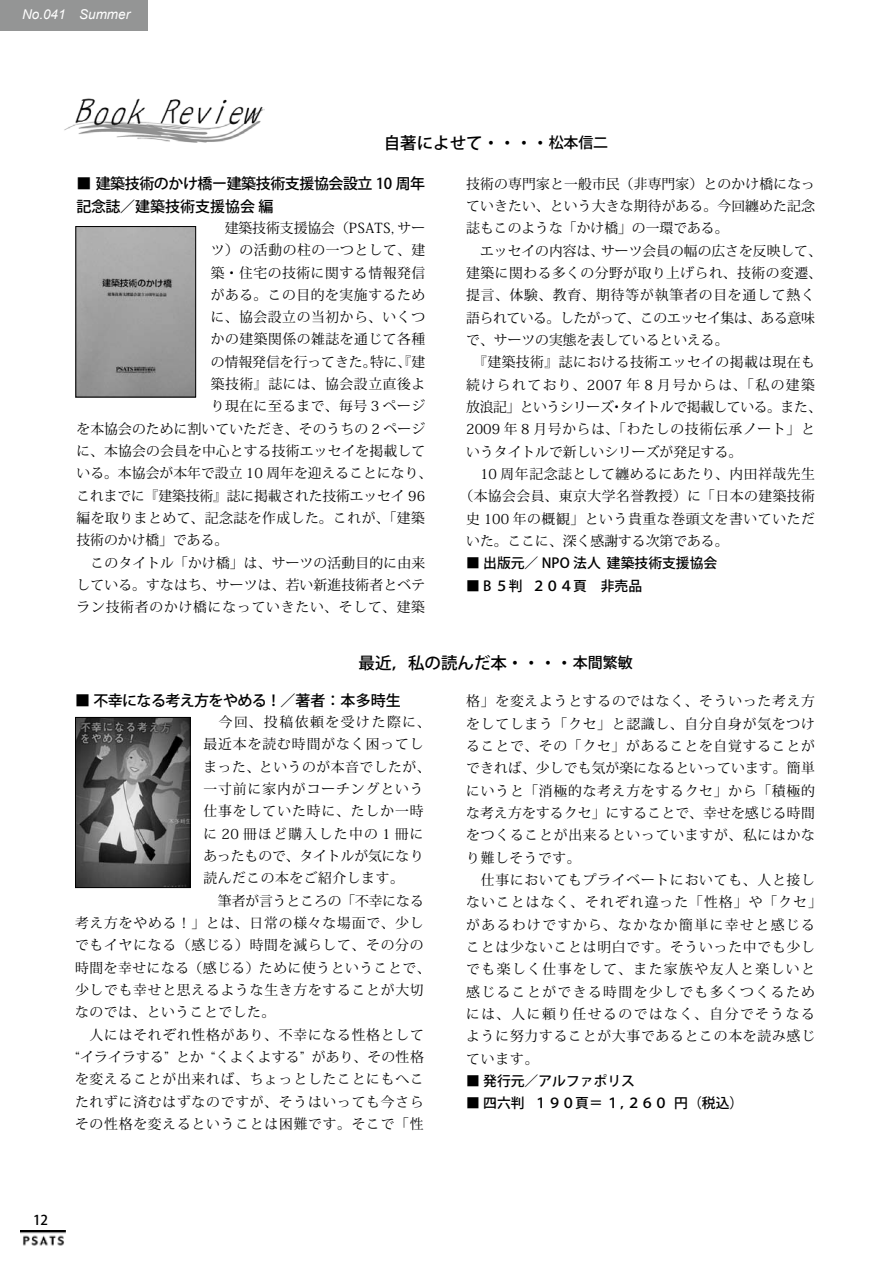
<style>
.page{position:relative;width:893px;height:1263px;background:#fff}
.page>*{position:absolute;margin:0;border:0;box-sizing:border-box;transform-origin:0 0}
.t1{font:500 16.5px "Koz Go Pro";color:#000}
.t2{font:500 15px/22.4px "Koz Go Pro";letter-spacing:-.03em;color:#000}
.t3{font:13.8px/22.4px "Koz Min Pro";letter-spacing:.04em;color:#000}
.t4{font:13.8px "Koz Min Pro";color:#000}
.t5{font:13.8px "Koz Min Pro";letter-spacing:.01em;color:#000}
.t6{font:13.8px "Koz Min Pro";letter-spacing:.06em;color:#000}
.t7{font:500 13.8px "Koz Go Pro";color:#000}
.t8{font:13.8px "Koz Min Pro";letter-spacing:-.03em;color:#000}
.t9{font:13.8px "Koz Min Pro";letter-spacing:.005em;color:#000}
.t10{font:13.8px "Koz Min Pro";letter-spacing:.015em;color:#000}
.t11{font:13.8px "Koz Min Pro";letter-spacing:.07em;color:#000}
.t12{font:13.8px "Koz Min Pro";letter-spacing:-.005em;color:#000}
.t13{font:13.8px "Koz Min Pro";letter-spacing:-.01em;color:#000}
.t14{font:13.8px "Koz Min Pro";letter-spacing:.105em;color:#000}
.t15{font:13.8px "Koz Min Pro";letter-spacing:.115em;color:#000}
.t16{font:13.8px "Koz Min Pro";letter-spacing:.095em;color:#000}
.t17{font:italic 13.5px "Arial";color:#fff}
.t18{font:500 13.5px "Koz Go Pro";color:#000}
.s1{font-size:15px}
</style>
<div class="page">
<div style="left:0;top:0;width:148px;height:31px;background:#949595"></div>
<img style="left:21px;top:1231px;width:45px;height:15px">
<img style="left:77px;top:228px;width:117px;height:167px">
<div style="left:75px;top:226px;width:121px;height:171px;border:1px solid #000"></div>
<img style="left:77px;top:719px;width:112px;height:167px">
<div style="left:75px;top:717px;width:116px;height:171px;border:1px solid #000"></div>
<img style="left:64px;top:98px;width:200px;height:45px">
<p class="t17" style="left:22px;top:5px;width:110px">No.041 Summer</p>
<p class="t1" style="left:384px;top:132px;width:226px">自著によせて・・・・<span class="s1">松本信二</span></p>
<p class="t2" style="left:77px;top:173px;width:350px">■ 建築技術のかけ橋ー建築技術支援協会設立 10 周年記念誌／建築技術支援協会 編</p>
<p class="t4" style="left:211px;top:218px;width:216px">　建築技術支援協会（PSATS, サー</p>
<p class="t3" style="left:211px;top:238px;width:216px">ツ）の活動の柱の一つとして、建</p>
<p class="t3" style="left:211px;top:261px;width:216px">築・住宅の技術に関する情報発信</p>
<p class="t3" style="left:211px;top:283px;width:216px">がある。この目的を実施するため</p>
<p class="t3" style="left:211px;top:305px;width:216px">に、協会設立の当初から、いくつ</p>
<p class="t3" style="left:211px;top:328px;width:216px">かの建築関係の雑誌を通じて各種</p>
<p class="t4" style="left:211px;top:352px;width:216px">の情報発信を行ってきた。特に、『建</p>
<p class="t3" style="left:211px;top:372px;width:216px">築技術』誌には、協会設立直後よ</p>
<p class="t3" style="left:211px;top:395px;width:216px">り現在に至るまで、毎号 3 ページ</p>
<p class="t9" style="left:76px;top:419px;width:350px">を本協会のために割いていただき、そのうちの 2 ページ</p>
<p class="t5" style="left:76px;top:441px;width:350px">に、本協会の会員を中心とする技術エッセイを掲載して</p>
<p class="t9" style="left:76px;top:464px;width:357px">いる。本協会が本年で設立 10 周年を迎えることになり、</p>
<p class="t13" style="left:76px;top:486px;width:350px">これまでに『建築技術』誌に掲載された技術エッセイ 96</p>
<p class="t3" style="left:76px;top:506px;width:350px">編を取りまとめて、記念誌を作成した。これが、「建築</p>
<p class="t4" style="left:76px;top:531px;width:153px">技術のかけ橋」である。</p>
<p class="t5" style="left:76px;top:553px;width:350px">　このタイトル「かけ橋」は、サーツの活動目的に由来</p>
<p class="t10" style="left:76px;top:575px;width:350px">している。すなはち、サーツは、若い新進技術者とベテ</p>
<p class="t6" style="left:76px;top:598px;width:350px">ラン技術者のかけ橋になっていきたい、そして、建築</p>
<p class="t5" style="left:466px;top:174px;width:350px">技術の専門家と一般市民（非専門家）とのかけ橋になっ</p>
<p class="t5" style="left:466px;top:196px;width:350px">ていきたい、という大きな期待がある。今回纏めた記念</p>
<p class="t4" style="left:466px;top:219px;width:264px">誌もこのような「かけ橋」の一環である。</p>
<p class="t4" style="left:466px;top:241px;width:357px">　エッセイの内容は、サーツ会員の幅の広さを反映して、</p>
<p class="t3" style="left:466px;top:261px;width:357px">建築に関わる多くの分野が取り上げられ、技術の変遷、</p>
<p class="t6" style="left:466px;top:286px;width:350px">提言、体験、教育、期待等が執筆者の目を通して熱く</p>
<p class="t8" style="left:466px;top:308px;width:350px">語られている。したがって、このエッセイ集は、ある意味</p>
<p class="t4" style="left:466px;top:330px;width:264px">で、サーツの実態を表しているといえる。</p>
<p class="t3" style="left:466px;top:351px;width:350px">　『建築技術』誌における技術エッセイの掲載は現在も</p>
<p class="t14" style="left:466px;top:375px;width:350px">続けられており、2007 年 8 月号からは、「私の建築</p>
<p class="t8" style="left:466px;top:397px;width:357px">放浪記」というシリーズ・タイトルで掲載している。また、</p>
<p class="t3" style="left:466px;top:418px;width:350px">2009 年 8 月号からは、「わたしの技術伝承ノート」と</p>
<p class="t4" style="left:466px;top:442px;width:277px">いうタイトルで新しいシリーズが発足する。</p>
<p class="t3" style="left:466px;top:462px;width:350px">　10 周年記念誌として纏めるにあたり、内田祥哉先生</p>
<p class="t3" style="left:459px;top:485px;width:357px">（本協会会員、東京大学名誉教授）に「日本の建築技術</p>
<p class="t3" style="left:466px;top:507px;width:350px">史 100 年の概観」という貴重な巻頭文を書いていただ</p>
<p class="t4" style="left:466px;top:531px;width:264px">いた。ここに、深く感謝する次第である。</p>
<p class="t7" style="left:466px;top:554px;width:253px">■ 出版元／ NPO 法人 建築技術支援協会</p>
<p class="t7" style="left:466px;top:577px;width:177px">■ B ５判 ２０４頁　非売品</p>
<p class="t1" style="left:359px;top:652px;width:276px">最近，私の読んだ本 ・・・・<span class="s1">本間繁敏</span></p>
<p class="t2" style="left:75px;top:690px;width:327px">■ 不幸になる考え方をやめる！／著者：本多時生</p>
<p class="t15" style="left:203px;top:712px;width:229px">　今回、投稿依頼を受けた際に、</p>
<p class="t11" style="left:203px;top:735px;width:222px">最近本を読む時間がなく困ってし</p>
<p class="t3" style="left:203px;top:755px;width:229px">まった、というのが本音でしたが、</p>
<p class="t11" style="left:203px;top:779px;width:222px">一寸前に家内がコーチングという</p>
<p class="t11" style="left:203px;top:801px;width:222px">仕事をしていた時に、たしか一時</p>
<p class="t16" style="left:203px;top:824px;width:222px">に 20 冊ほど購入した中の 1 冊に</p>
<p class="t12" style="left:203px;top:846px;width:222px">あったもので、タイトルが気になり</p>
<p class="t3" style="left:203px;top:867px;width:202px">読んだこの本をご紹介します。</p>
<p class="t12" style="left:203px;top:891px;width:222px">　筆者が言うところの「不幸になる</p>
<p class="t6" style="left:75px;top:913px;width:350px">考え方をやめる！」とは、日常の様々な場面で、少し</p>
<p class="t3" style="left:75px;top:934px;width:350px">でもイヤになる（感じる）時間を減らして、その分の</p>
<p class="t3" style="left:75px;top:956px;width:357px">時間を幸せになる（感じる）ために使うということで、</p>
<p class="t3" style="left:75px;top:978px;width:350px">少しでも幸せと思えるような生き方をすることが大切</p>
<p class="t3" style="left:75px;top:1001px;width:202px">なのでは、ということでした。</p>
<p class="t3" style="left:75px;top:1023px;width:350px">　人にはそれぞれ性格があり、不幸になる性格として</p>
<p class="t10" style="left:75px;top:1047px;width:350px">“イライラする” とか “くよくよする” があり、その性格</p>
<p class="t3" style="left:75px;top:1068px;width:350px">を変えることが出来れば、ちょっとしたことにもへこ</p>
<p class="t3" style="left:75px;top:1090px;width:350px">たれずに済むはずなのですが、そうはいっても今さら</p>
<p class="t3" style="left:75px;top:1112px;width:350px">その性格を変えるということは困難です。そこで「性</p>
<p class="t3" style="left:466px;top:690px;width:357px">格」を変えようとするのではなく、そういった考え方をしてしまう「クセ」と認識し、自分自身が気をつけることで、その「クセ」があることを自覚することができれば、少しでも気が楽になるといっています。簡単にいうと「消極的な考え方をするクセ」から「積極的な考え方をするクセ」にすることで、幸せを感じる時間をつくることが出来るといっていますが、私にはかなり難しそうです。<br>　仕事においてもプライベートにおいても、人と接しないことはなく、それぞれ違った「性格」や「クセ」があるわけですから、なかなか簡単に幸せと感じることは少ないことは明白です。そういった中でも少しでも楽しく仕事をして、また家族や友人と楽しいと感じることができる時間を少しでも多くつくるためには、人に頼り任せるのではなく、自分でそうなるように努力することが大事であるとこの本を読み感じています。</p>
<p class="t7" style="left:466px;top:1072px;width:170px">■ 発行元／アルファポリス</p>
<p class="t7" style="left:466px;top:1094px;width:278px">■ 四六判 １９０頁＝ １，２６０ 円（税込）</p>
<p class="t18" style="left:33px;top:1211px;width:17px">12</p>
</div>
